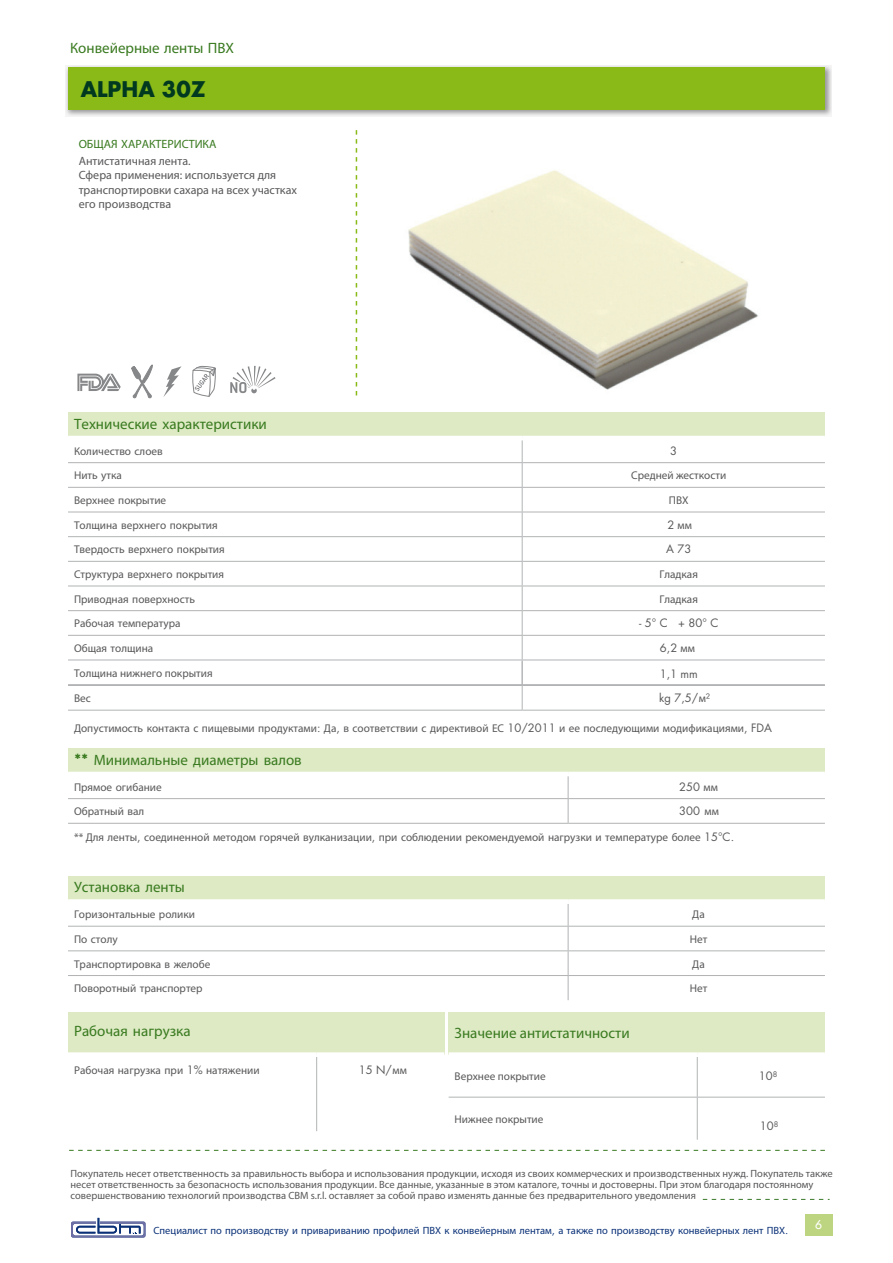
<style>
.page{position:relative;width:893px;height:1263px;background:#fff}
.page>*{position:absolute;margin:0;border:0;box-sizing:border-box;transform-origin:0 0}
.t1{font:700 21px "Futura";color:#003820}
.t2{font:15px "Myriad Pro";color:#397a1f}
.t3{font:12px/14.4px "Myriad Pro";color:#58585a}
.t4{font:12px/16.5px "Myriad Pro";color:#397a1f}
.t5{font:12px "Futura";color:#fff}
.t6{font:11.25px "Myriad Pro";color:#58585a}
.t7{font:11.25px "Futura";color:#58585a}
.t8{font:10.5px/11.2px "Myriad Pro";color:#58585a}
.t9{font:10.5px "Myriad Pro";color:#0a3177}
.s1{color:#58585a}
.s2{font-family:"Futura"}
.s3{font-family:"Myriad Pro"}
.s4{font-family:"Futura";font-weight:700}
</style>
<div class="page">
<svg style="left:65px;top:65px;width:767px;height:52px"></svg>
<div style="left:68px;top:67px;width:757px;height:43px;background:#89ba17"></div>
<svg style="left:69px;top:1150px;width:756px;height:1px"></svg>
<div style="left:68px;top:412px;width:757px;height:26px;background:#ddeac4"></div>
<hr style="left:68px;top:462px;width:454px;height:1px;background:#b1b3b4">
<hr style="left:522px;top:462px;width:303px;height:1px;background:#b1b3b4">
<hr style="left:68px;top:487px;width:454px;height:1px;background:#b1b3b4">
<hr style="left:522px;top:487px;width:303px;height:1px;background:#b1b3b4">
<hr style="left:68px;top:512px;width:454px;height:1px;background:#b1b3b4">
<hr style="left:522px;top:512px;width:303px;height:1px;background:#b1b3b4">
<hr style="left:68px;top:536px;width:454px;height:1px;background:#b1b3b4">
<hr style="left:522px;top:536px;width:303px;height:1px;background:#b1b3b4">
<hr style="left:68px;top:561px;width:454px;height:1px;background:#b1b3b4">
<hr style="left:522px;top:561px;width:303px;height:1px;background:#b1b3b4">
<hr style="left:68px;top:586px;width:454px;height:1px;background:#b1b3b4">
<hr style="left:522px;top:586px;width:303px;height:1px;background:#b1b3b4">
<hr style="left:68px;top:610px;width:454px;height:1px;background:#b1b3b4">
<hr style="left:522px;top:610px;width:303px;height:1px;background:#b1b3b4">
<hr style="left:68px;top:635px;width:454px;height:1px;background:#b1b3b4">
<hr style="left:522px;top:635px;width:303px;height:1px;background:#b1b3b4">
<hr style="left:68px;top:660px;width:454px;height:1px;background:#b1b3b4">
<hr style="left:522px;top:660px;width:303px;height:1px;background:#b1b3b4">
<hr style="left:68px;top:684px;width:454px;height:1px;background:#b1b3b4">
<hr style="left:522px;top:684px;width:303px;height:1px;background:#b1b3b4">
<hr style="left:68px;top:436px;width:454px;height:4px;background:#fff">
<hr style="left:522px;top:436px;width:303px;height:4px;background:#fff">
<svg style="left:356px;top:130px;width:1px;height:265px"></svg>
<div style="left:68px;top:876px;width:757px;height:25px;background:#ddeac4"></div>
<svg style="left:68px;top:904px;width:757px;height:96px"></svg>
<div style="left:68px;top:899px;width:500px;height:5px;background:#fff"></div>
<div style="left:568px;top:899px;width:257px;height:5px;background:#fff"></div>
<hr style="left:68px;top:950px;width:500px;height:1px;background:#b1b3b4">
<hr style="left:568px;top:950px;width:257px;height:1px;background:#b1b3b4">
<hr style="left:68px;top:975px;width:500px;height:1px;background:#b1b3b4">
<hr style="left:568px;top:975px;width:257px;height:1px;background:#b1b3b4">
<div style="left:68px;top:1012px;width:376px;height:42px;background:#ddeac4"></div>
<div style="left:68px;top:1052px;width:249px;height:5px;background:#fff"></div>
<div style="left:317px;top:1052px;width:127px;height:5px;background:#fff"></div>
<div style="left:449px;top:1012px;width:376px;height:42px;background:#ddeac4"></div>
<svg style="left:316px;top:1054px;width:509px;height:86px"></svg>
<hr style="left:697px;top:1057px;width:1px;height:40px;background:#b1b3b4">
<hr style="left:697px;top:1097px;width:1px;height:43px;background:#b1b3b4">
<div style="left:449px;top:1052px;width:248px;height:5px;background:#fff"></div>
<div style="left:697px;top:1052px;width:128px;height:5px;background:#fff"></div>
<hr style="left:449px;top:1097px;width:248px;height:1px;background:#b1b3b4">
<hr style="left:697px;top:1097px;width:128px;height:1px;background:#b1b3b4">
<div style="left:68px;top:748px;width:757px;height:26px;background:#ddeac4"></div>
<svg style="left:68px;top:776px;width:757px;height:47px"></svg>
<hr style="left:68px;top:772px;width:500px;height:4px;background:#fff">
<hr style="left:568px;top:772px;width:257px;height:4px;background:#fff">
<hr style="left:68px;top:823px;width:500px;height:1px;background:#b1b3b4">
<hr style="left:568px;top:823px;width:257px;height:1px;background:#b1b3b4">
<svg style="left:71px;top:1218px;width:74px;height:19px"></svg>
<svg style="left:703px;top:1199px;width:127px;height:1px"></svg>
<img style="left:408px;top:170px;width:350px;height:220px">
<hr style="left:68px;top:685px;width:454px;height:1px;background:#b1b3b4">
<hr style="left:522px;top:685px;width:303px;height:1px;background:#b1b3b4">
<svg style="left:522px;top:440px;width:1px;height:270px"></svg>
<hr style="left:68px;top:710px;width:454px;height:1px;background:#b1b3b4">
<hr style="left:522px;top:710px;width:303px;height:1px;background:#b1b3b4">
<svg style="left:131px;top:365px;width:22px;height:33px"></svg>
<svg style="left:77px;top:374px;width:44px;height:17px"></svg>
<svg style="left:163px;top:366px;width:19px;height:31px"></svg>
<svg style="left:192px;top:366px;width:24px;height:31px"></svg>
<svg style="left:230px;top:366px;width:46px;height:28px"></svg>
<div style="left:805px;top:1214px;width:27px;height:21px;background:#bdd581"></div>
<p class="t2" style="left:70px;top:38px;width:166px">Конвейерные ленты ПВХ</p>
<p class="t1" style="left:81px;top:75px;width:126px">ALPHA 30Z</p>
<p class="t4" style="left:79px;top:136px;width:139px">ОБЩАЯ ХАРАКТЕРИСТИКА<br><span class="s1">Антистатичная лента.</span></p>
<p class="t3" style="left:79px;top:168px;width:220px">Сфера применения: используется для транспортировки сахара на всех участках его производства</p>
<p class="t2" style="left:74px;top:414px;width:194px">Технические характеристики</p>
<p class="t6" style="left:74px;top:444px;width:90px">Количество слоев</p>
<p class="t7" style="left:670px;top:443px;width:8px">3</p>
<p class="t6" style="left:74px;top:469px;width:49px">Нить утка</p>
<p class="t6" style="left:631px;top:469px;width:97px">Средней жесткости</p>
<p class="t6" style="left:74px;top:493px;width:94px">Верхнее покрытие</p>
<p class="t6" style="left:669px;top:493px;width:21px">ПВХ</p>
<p class="t6" style="left:74px;top:518px;width:145px">Толщина верхнего покрытия</p>
<p class="t6" style="left:668px;top:518px;width:26px"><span class="s2">2</span> мм</p>
<p class="t6" style="left:74px;top:543px;width:152px">Твердость верхнего покрытия</p>
<p class="t7" style="left:666px;top:542px;width:27px">A 73</p>
<p class="t6" style="left:74px;top:567px;width:152px">Структура верхнего покрытия</p>
<p class="t6" style="left:660px;top:567px;width:40px">Гладкая</p>
<p class="t6" style="left:74px;top:592px;width:122px">Приводная поверхность</p>
<p class="t6" style="left:660px;top:592px;width:40px">Гладкая</p>
<p class="t6" style="left:74px;top:617px;width:108px">Рабочая температура</p>
<p class="t7" style="left:639px;top:616px;width:81px">- 5° C + 80° C</p>
<p class="t6" style="left:74px;top:641px;width:81px">Общая толщина</p>
<p class="t7" style="left:660px;top:641px;width:36px">6,2 <span class="s3">мм</span></p>
<p class="t6" style="left:74px;top:666px;width:140px">Толщина нижнего покрытия</p>
<p class="t7" style="left:660px;top:666px;width:40px">1,1 mm</p>
<p class="t6" style="left:74px;top:691px;width:18px">Вес</p>
<p class="t7" style="left:659px;top:691px;width:52px">kg 7,5/<span class="s3">м</span>²</p>
<p class="t6" style="left:74px;top:721px;width:699px">Допустимость контакта с пищевыми продуктами<span class="s2">:</span> Да<span class="s2">,</span> в соответствии с директивой ЕС <span class="s2">10/2011</span> и ее последующими модификациями<span class="s2">, FDA</span></p>
<p class="t2" style="left:74px;top:750px;width:229px"><span class="s4">**</span> Минимальные диаметры валов</p>
<p class="t6" style="left:74px;top:780px;width:89px">Прямое огибание</p>
<p class="t7" style="left:679px;top:779px;width:40px">250 <span class="s3">мм</span></p>
<p class="t6" style="left:74px;top:805px;width:72px">Обратный вал</p>
<p class="t7" style="left:679px;top:804px;width:41px">300 <span class="s3">мм</span></p>
<p class="t6" style="left:74px;top:830px;width:662px">** Для ленты<span class="s2">,</span> соединенной методом горячей вулканизации<span class="s2">,</span> при соблюдении рекомендуемой нагрузки и температуре более <span class="s2">15°C.</span></p>
<p class="t2" style="left:74px;top:878px;width:112px">Установка ленты</p>
<p class="t6" style="left:74px;top:907px;width:123px">Горизонтальные ролики</p>
<p class="t6" style="left:692px;top:907px;width:14px">Да</p>
<p class="t6" style="left:74px;top:932px;width:45px">По столу</p>
<p class="t6" style="left:690px;top:932px;width:19px">Нет</p>
<p class="t6" style="left:74px;top:957px;width:138px">Транспортировка в желобе</p>
<p class="t6" style="left:692px;top:957px;width:14px">Да</p>
<p class="t6" style="left:74px;top:981px;width:130px">Поворотный транспортер</p>
<p class="t6" style="left:690px;top:981px;width:19px">Нет</p>
<p class="t2" style="left:74px;top:1022px;width:118px">Рабочая нагрузка</p>
<p class="t6" style="left:74px;top:1063px;width:187px">Рабочая нагрузка при <span class="s2">1%</span> натяжении</p>
<p class="t7" style="left:359px;top:1063px;width:50px">15 N/<span class="s3">мм</span></p>
<p class="t2" style="left:455px;top:1023px;width:177px">Значение антистатичности</p>
<p class="t6" style="left:455px;top:1069px;width:93px">Верхнее покрытие</p>
<p class="t6" style="left:455px;top:1112px;width:90px">Нижнее покрытие</p>
<p class="t7" style="left:759px;top:1068px;width:20px">10<sup>8</sup></p>
<p class="t7" style="left:760px;top:1118px;width:20px">10<sup>8</sup></p>
<p class="t8" style="left:71px;top:1167px;width:764px">Покупатель несет ответственность за правильность выбора и использования продукции, исходя из своих коммерческих и производственных нужд. Покупатель также несет ответственность за безопасность использования продукции. Все данные, указанные в этом каталоге, точны и достоверны. При этом благодаря постоянному совершенствованию технологий производства CBM s.r.l. оставляет за собой право изменять данные без предварительного уведомления</p>
<p class="t9" style="left:154px;top:1224px;width:636px">Специалист по производству и привариванию профилей ПВХ к конвейерным лентам<span class="s2">,</span> а также по производству конвейерных лент ПВХ<span class="s2">.</span></p>
<p class="t5" style="left:815px;top:1217px;width:8px">6</p>
</div>
